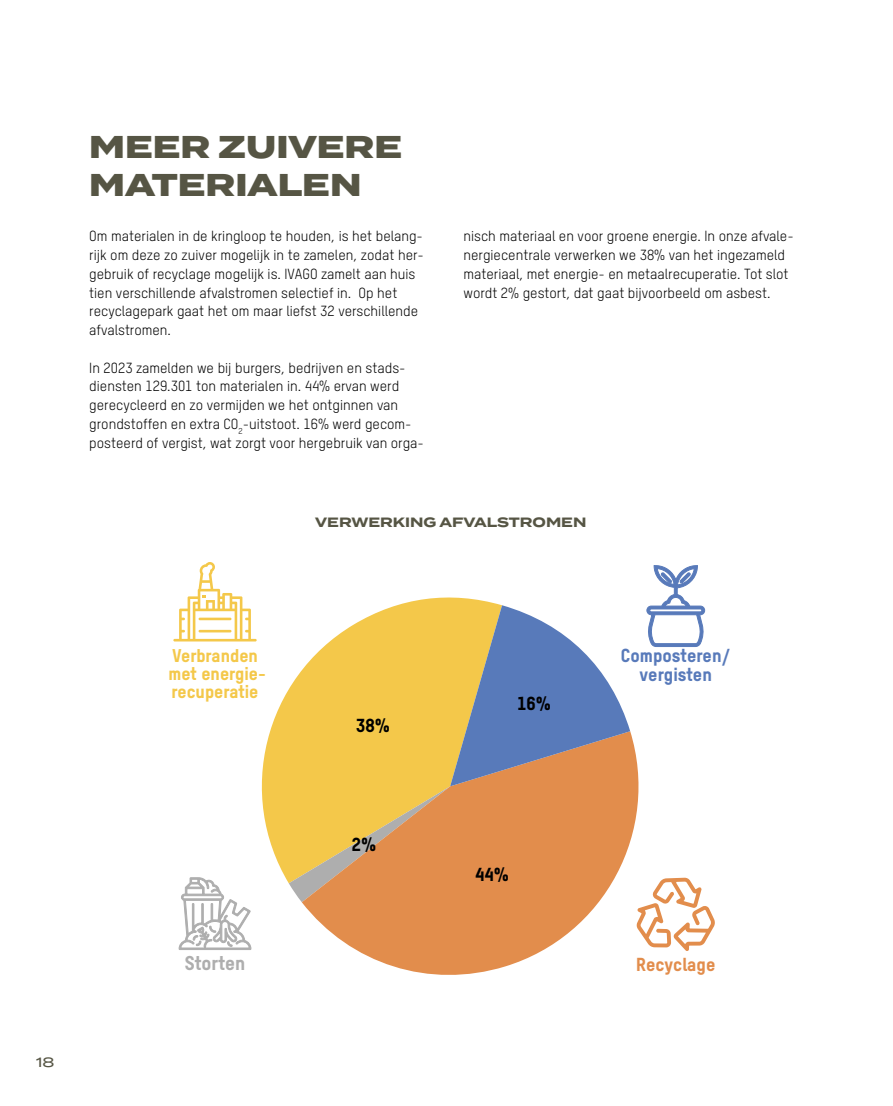
<style>
.page{position:relative;width:893px;height:1106px;background:#fff}
.page>*{position:absolute;margin:0;border:0;box-sizing:border-box;transform-origin:0 0}
.t1{font:800 31.5px/37.8px "Termina";color:#565544}
.t2{font:19.35px "T Star Pro Heavy";color:#aeaeae}
.t3{font:18.3px/18.9px "T Star Pro Heavy";color:#587aba;text-align:center}
.t4{font:18.3px "T Star Pro Heavy";color:#000}
.t5{font:18.3px "T Star Pro Heavy";color:#e28d4c}
.t6{font:18px/18px "T Star Pro Heavy";color:#f4c84a}
.t7{font:14.25px/18.8px "T Star Pro Regular";color:#000}
.t8{font:700 13.5px "Termina";color:#565544}
.t9{font:500 13.5px "Termina";color:#565544}
</style>
<div class="page">
<svg style="left:235px;top:597px;width:266px;height:286px"></svg>
<svg style="left:302px;top:731px;width:337px;height:244px;fill:#e28d4c"></svg>
<svg style="left:289px;top:605px;width:341px;height:297px;background:#d2ab71"></svg>
<svg style="left:173px;top:562px;width:84px;height:79px"></svg>
<svg style="left:636px;top:877px;width:79px;height:74px"></svg>
<svg style="left:178px;top:877px;width:74px;height:73px"></svg>
<svg style="left:647px;top:565px;width:58px;height:81px"></svg>
<h1 class="t1" style="left:89px;top:129px;width:314px">MEER ZUIVERE<br>MATERIALEN</h1>
<p class="t7" style="left:89px;top:226px;width:336px">Om materialen in de kringloop te houden, is het belang&shy;rijk om deze zo zuiver mogelijk in te zamelen, zodat her&shy;gebruik of recyclage mogelijk is. IVAGO zamelt aan huis tien verschillende afvalstromen selectief in. Op het recyclagepark gaat het om maar liefst 32 verschillende afvalstromen.</p>
<p class="t7" style="left:89px;top:357px;width:336px">In 2023 zamelden we bij burgers, bedrijven en stads&shy;diensten 129.301 ton materialen in. 44% ervan werd gerecycleerd en zo vermijden we het ontginnen van grondstoffen en extra CO<sub>2</sub>-uitstoot. 16% werd gecom&shy;posteerd of vergist, wat zorgt voor hergebruik van orga-</p>
<p class="t7" style="left:463px;top:226px;width:332px">nisch materiaal en voor groene energie. In onze afvale&shy;nergiecentrale verwerken we 38% van het ingezameld materiaal, met energie- en metaalrecuperatie. Tot slot wordt 2% gestort, dat gaat bijvoorbeeld om asbest.</p>
<p class="t8" style="left:315px;top:512px;width:273px">VERWERKING AFVALSTROMEN</p>
<p class="t9" style="left:36px;top:1052px;width:20px">18</p>
<p class="t6" style="left:168px;top:645px;width:99px">Verbranden met energie&shy;recuperatie</p>
<p class="t4" style="left:356px;top:711px;width:35px">38%</p>
<p class="t4" style="left:352px;top:829px;width:26px">2%</p>
<p class="t4" style="left:517px;top:689px;width:35px">16%</p>
<p class="t4" style="left:475px;top:860px;width:35px">44%</p>
<p class="t3" style="left:621px;top:644px;width:111px">Composteren/ vergisten</p>
<h2 class="t2" style="left:185px;top:948px;width:62px">Storten</h2>
<p class="t5" style="left:636px;top:950px;width:81px">Recyclage</p>
</div>
